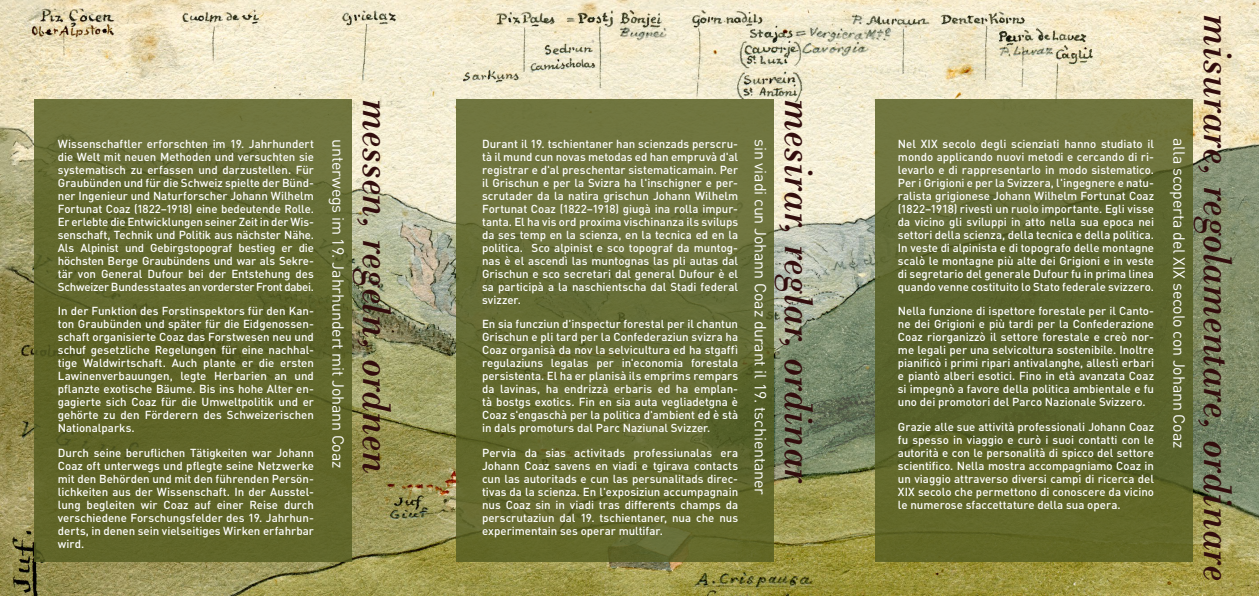
<style>
.page{position:relative;width:1259px;height:596px;background:#fff}
.page>*{position:absolute;margin:0;border:0;box-sizing:border-box;transform-origin:0 0}
.t1{font:italic 42px "Bodoni";color:#320d0d}
.t2{font:16px "DIN Pro";letter-spacing:-.01em;color:#fff}
.t3{font:500 11.5px/13px "DIN Pro";color:#fff;text-align:justify}
</style>
<div class="page">
<img style="left:0;top:0;width:1259px;height:595px">
<div style="left:34px;top:99px;width:317px;height:462px;background:linear-gradient(to bottom,#696f38,#5b6023)"></div>
<svg style="left:456px;top:99px;width:318px;height:462px;background:#666d35"></svg>
<svg style="left:774px;top:143px;width:485px;height:375px;background:#979f7f"></svg>
<div style="left:875px;top:99px;width:317px;height:462px;background:linear-gradient(to bottom,#69703c,#586023)"></div>
<p class="t3" style="left:58px;top:137px;width:258px">Wissenschaftler erforschten im 19. Jahrhundert die Welt mit neuen Methoden und versuchten sie systematisch zu erfassen und darzustellen. Für Graubünden und für die Schweiz spielte der Bünd&shy;ner Ingenieur und Naturforscher Johann Wilhelm Fortunat Coaz (1822–1918) eine bedeutende Rolle.<br>Er erlebte die Entwicklungen seiner Zeit in der Wis&shy;senschaft, Technik und Politik aus nächster Nähe.<br>Als Alpinist und Gebirgstopograf bestieg er die höchsten Berge Graubündens und war als Sekre&shy;tär von General Dufour bei der Entstehung des Schweizer Bundesstaates an vorderster Front dabei.</p>
<p class="t3" style="left:58px;top:304px;width:258px">In der Funktion des Forstinspektors für den Kan&shy;ton Graubünden und später für die Eidgenossen&shy;schaft organisierte Coaz das Forstwesen neu und schuf gesetzliche Regelungen für eine nachhal&shy;tige Waldwirtschaft. Auch plante er die ersten Lawinenverbauungen, legte Herbarien an und pflanzte exotische Bäume. Bis ins hohe Alter en&shy;gagierte sich Coaz für die Umweltpolitik und er gehörte zu den Förderern des Schweizerischen Nationalparks.</p>
<p class="t3" style="left:58px;top:445px;width:258px">Durch seine beruflichen Tätigkeiten war Johann Coaz oft unterwegs und pflegte seine Netzwerke mit den Behörden und mit den führenden Persön&shy;lichkeiten aus der Wissenschaft. In der Ausstel&shy;lung begleiten wir Coaz auf einer Reise durch verschiedene Forschungsfelder des 19. Jahrhun&shy;derts, in denen sein vielseitiges Wirken erfahrbar wird.</p>
<h1 class="t1" style="left:402px;top:99px;width:375px;rotate:90deg">messen, regeln, ordnen</h1>
<h1 class="t1" style="left:823px;top:99px;width:385px;rotate:90deg">mesirar, reglar, ordinar</h1>
<p class="t3" style="left:482px;top:136px;width:258px">Durant il 19. tschientaner han scienzads perscru&shy;tà il mund cun novas metodas ed han empruvà d'al registrar e d'al preschentar sistematicamain. Per il Grischun e per la Svizra ha l'inschigner e per&shy;scrutader da la natira grischun Johann Wilhelm Fortunat Coaz (1822–1918) giugà ina rolla impur&shy;tanta. El ha vis ord proxima vischinanza ils svilups da ses temp en la scienza, en la tecnica ed en la politica. Sco alpinist e sco topograf da muntog&shy;nas è el ascendì las muntognas las pli autas dal Grischun e sco secretari dal general Dufour è el sa participà a la naschientscha dal Stadi federal svizzer.</p>
<p class="t3" style="left:482px;top:317px;width:258px">En sia funcziun d'inspectur forestal per il chantun Grischun e pli tard per la Confederaziun svizra ha Coaz organisà da nov la selvicultura ed ha stgaffì regulaziuns legalas per in'economia forestala persistenta. El ha er planisà ils emprims rempars da lavinas, ha endrizzà erbaris ed ha emplan&shy;tà bostgs exotics. Fin en sia auta vegliadetgna è Coaz s'engaschà per la politica d'ambient ed è stà in dals promoturs dal Parc Naziunal Svizzer.</p>
<p class="t3" style="left:482px;top:445px;width:258px">Pervia da sias activitads professiunalas era Johann Coaz savens en viadi e tgirava contacts cun las autoritads e cun las persunalitads direc&shy;tivas da la scienza. En l'exposiziun accumpagnain nus Coaz sin in viadi tras differents champs da perscrutaziun dal 19. tschientaner, nua che nus experimentain ses operar multifar.</p>
<h2 class="t2" style="left:349px;top:139px;width:330px;rotate:90deg">unterwegs im 19. Jahrhundert mit Johann Coaz</h2>
<h2 class="t2" style="left:771px;top:139px;width:357px;rotate:90deg">sin viadi cun Johann Coaz durant il 19. tschientaner</h2>
<p class="t3" style="left:898px;top:137px;width:258px">Nel XIX secolo degli scienziati hanno studiato il mondo applicando nuovi metodi e cercando di ri&shy;levarlo e di rappresentarlo in modo sistematico.<br>Per i Grigioni e per la Svizzera, l'ingegnere e natu&shy;ralista grigionese Johann Wilhelm Fortunat Coaz (1822–1918) rivestì un ruolo importante. Egli visse da vicino gli sviluppi in atto nella sua epoca nei settori della scienza, della tecnica e della politica.<br>In veste di alpinista e di topografo delle montagne scalò le montagne più alte dei Grigioni e in veste di segretario del generale Dufour fu in prima linea quando venne costituito lo Stato federale svizzero.</p>
<p class="t3" style="left:898px;top:304px;width:258px">Nella funzione di ispettore forestale per il Canto&shy;ne dei Grigioni e più tardi per la Confederazione Coaz riorganizzò il settore forestale e creò nor&shy;me legali per una selvicoltura sostenibile. Inoltre pianificò i primi ripari antivalanghe, allestì erbari e piantò alberi esotici. Fino in età avanzata Coaz si impegnò a favore della politica ambientale e fu uno dei promotori del Parco Nazionale Svizzero.</p>
<p class="t3" style="left:898px;top:419px;width:258px">Grazie alle sue attività professionali Johann Coaz fu spesso in viaggio e curò i suoi contatti con le autorità e con le personalità di spicco del settore scientifico. Nella mostra accompagniamo Coaz in un viaggio attraverso diversi campi di ricerca del XIX secolo che permettono di conoscere da vicino le numerose sfaccettature della sua opera.</p>
<h2 class="t2" style="left:1190px;top:138px;width:311px;rotate:90deg">alla scoperta del XIX secolo con Johann Coaz</h2>
<h1 class="t1" style="left:1242px;top:14px;width:568px;rotate:90deg">misurare, regolamentare, ordinare</h1>
</div>
